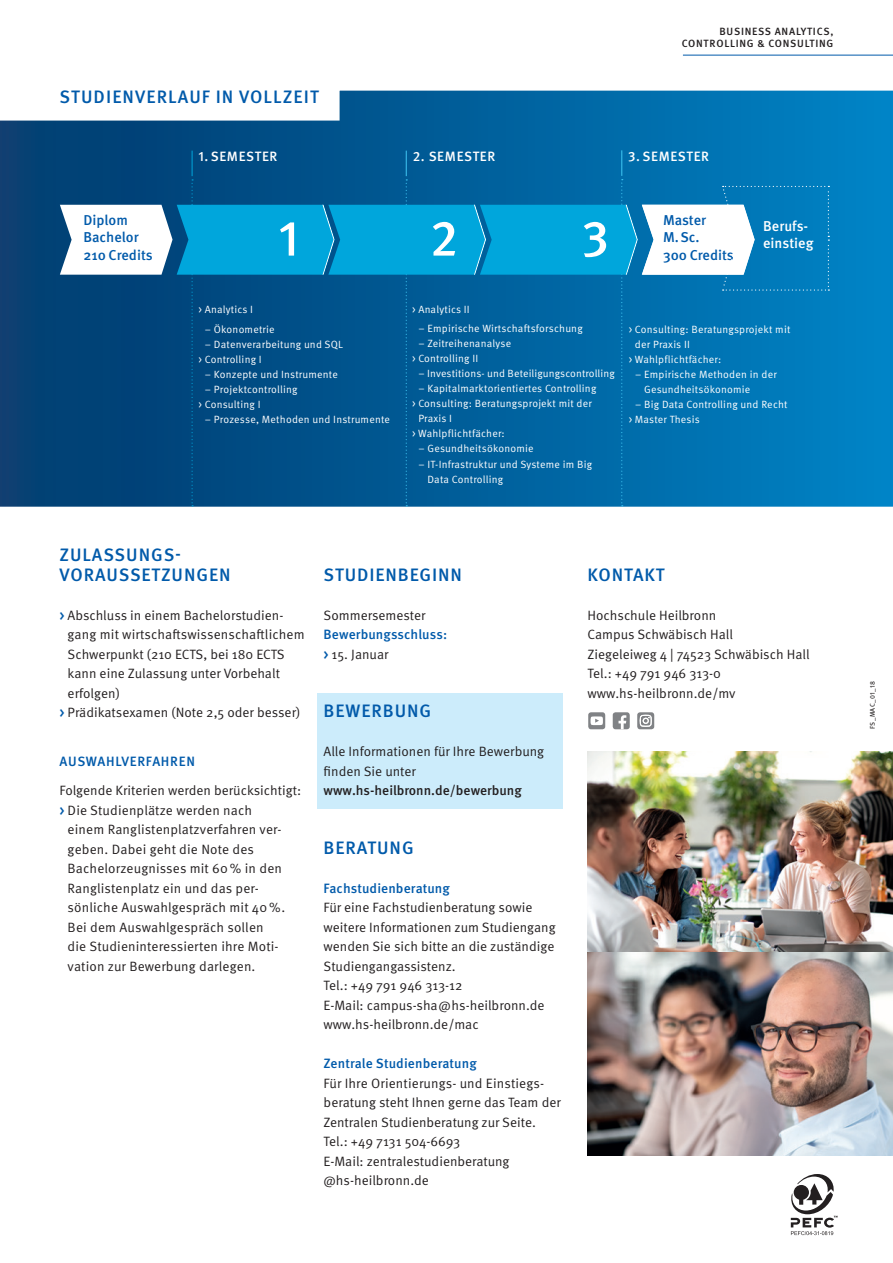
<style>
.page{position:relative;width:893px;height:1263px;background:#fff}
.page>*{position:absolute;margin:0;border:0;box-sizing:border-box;transform-origin:0 0}
.t1{font:500 50.1px "Meta OT";color:#fff}
.t2{font:500 18px/19.5px "Meta OT";letter-spacing:.05em;color:#015aaa}
.t3{font:500 14.25px/17.4px "Meta OT";color:#015aaa}
.t4{font:500 14.25px "Meta OT";color:#fff}
.t5{font:13.5px/19.5px "Meta OT Norm";color:#231f20}
.t6{font:500 13.5px "Meta OT";letter-spacing:.01em;color:#015aaa}
.t7{font:500 13.5px "Meta OT";letter-spacing:.05em;color:#fff}
.t8{font:500 13.5px "Meta OT";color:#231f20}
.t9{font:500 13.5px "Meta OT";letter-spacing:.05em;color:#015aaa}
.t10{font:10.5px/15px "Meta OT Norm";letter-spacing:.02em;color:#fff}
.t11{font:500 10.5px/12px "Meta OT";letter-spacing:.07em;color:#231f20;text-align:right}
.t12{font:6.75px "Meta OT";letter-spacing:.06em;color:#231f20}
.s1{font-family:"Meta OT";font-weight:500;color:#015aaa}
</style>
<div class="page">
<img style="left:587px;top:752px;width:306px;height:403px">
<svg style="left:791px;top:1174px;width:46px;height:61px"></svg>
<div style="left:317px;top:693px;width:245px;height:115px;background:#ccecfb"></div>
<hr style="left:683px;top:55px;width:210px;height:1px;background:#015aaa">
<svg style="left:0;top:91px;width:893px;height:415px;background:#1c72a8"></svg>
<div style="left:588px;top:712px;width:17px;height:17px;background:#808285;border-radius:3px"></div>
<svg style="left:590px;top:716px;width:13px;height:9px"></svg>
<div style="left:613px;top:712px;width:17px;height:17px;background:#808285;border-radius:3px"></div>
<svg style="left:618px;top:715px;width:8px;height:14px"></svg>
<svg style="left:637px;top:712px;width:17px;height:17px"></svg>
<svg style="left:640px;top:715px;width:12px;height:12px"></svg>
<svg style="left:60px;top:150px;width:769px;height:356px;background:#0d6ea5"></svg>
<h2 class="t2" style="left:60px;top:88px;width:261px">STUDIENVERLAUF IN VOLLZEIT</h2>
<p class="t11" style="left:682px;top:26px;width:153px">BUSINESS ANALYTICS,<br>CONTROLLING &amp; CONSULTING</p>
<p class="t3" style="left:83px;top:211px;width:71px">Diplom<br>Bachelor<br>210 Credits</p>
<p class="t7" style="left:198px;top:148px;width:80px">1. SEMESTER</p>
<p class="t7" style="left:413px;top:148px;width:84px">2. SEMESTER</p>
<p class="t7" style="left:628px;top:147px;width:82px">3. SEMESTER</p>
<h1 class="t1" style="left:278px;top:207px;width:22px">1</h1>
<h1 class="t1" style="left:430px;top:207px;width:30px">2</h1>
<h1 class="t1" style="left:582px;top:207px;width:29px">3</h1>
<p class="t3" style="left:663px;top:211px;width:45px">Master<br>M.Sc.</p>
<p class="t3" style="left:663px;top:246px;width:72px">300 Credits</p>
<p class="t4" style="left:763px;top:217px;width:45px">Berufs-</p>
<p class="t4" style="left:763px;top:234px;width:52px">einstieg</p>
<p class="t10" style="left:198px;top:302px;width:56px">&gt; Analytics I</p>
<p class="t10" style="left:205px;top:322px;width:71px">– Ökonometrie</p>
<p class="t10" style="left:198px;top:337px;width:146px;text-indent:6px">– Datenverarbeitung und SQL &gt; Controlling I</p>
<p class="t10" style="left:205px;top:367px;width:135px">– Konzepte und Instrumente</p>
<p class="t10" style="left:198px;top:382px;width:101px;text-indent:6px">– Projektcontrolling &gt; Consulting I</p>
<p class="t10" style="left:205px;top:412px;width:187px">– Prozesse, Methoden und Instrumente</p>
<p class="t10" style="left:412px;top:302px;width:59px">&gt; Analytics II</p>
<p class="t10" style="left:418px;top:321px;width:166px">– Empirische Wirtschaftsforschung</p>
<p class="t10" style="left:412px;top:336px;width:101px;text-indent:6px">– Zeitreihenanalyse &gt; Controlling II</p>
<p class="t10" style="left:418px;top:366px;width:198px">– Investitions- und Beteiligungscontrolling</p>
<p class="t10" style="left:418px;top:381px;width:179px">– Kapitalmarktorientiertes Controlling</p>
<p class="t10" style="left:412px;top:396px;width:181px">&gt; Consulting: Beratungsprojekt mit der</p>
<p class="t10" style="left:418px;top:411px;width:35px">Praxis I</p>
<p class="t10" style="left:412px;top:426px;width:94px">&gt; Wahlpflichtfächer:</p>
<p class="t10" style="left:418px;top:441px;width:117px">– Gesundheitsökonomie</p>
<p class="t10" style="left:427px;top:456px;width:166px;text-indent:-9px">– IT-Infrastruktur und Systeme im Big<br>Data Controlling</p>
<p class="t10" style="left:629px;top:322px;width:163px">&gt; Consulting: Beratungsprojekt mit</p>
<p class="t10" style="left:635px;top:337px;width:56px">der Praxis II</p>
<p class="t10" style="left:629px;top:352px;width:94px">&gt; Wahlpflichtfächer:</p>
<p class="t10" style="left:644px;top:367px;width:134px;text-indent:-9px">– Empirische Methoden in der<br>Gesundheitsökonomie</p>
<p class="t10" style="left:629px;top:397px;width:160px;text-indent:6px">– Big Data Controlling und Recht &gt; Master Thesis</p>
<h2 class="t2" style="left:60px;top:545px;width:172px">ZULASSUNGS-<br>VORAUSSETZUNGEN</h2>
<p class="t5" style="left:60px;top:605px;width:225px"><span class="s1">&gt;</span> Abschluss in einem Bachelorstudien-</p>
<p class="t5" style="left:68px;top:625px;width:239px">gang mit wirtschaftswissenschaftlichem</p>
<p class="t5" style="left:68px;top:644px;width:219px">Schwerpunkt (210 ECTS, bei 180 ECTS</p>
<p class="t5" style="left:68px;top:664px;width:214px">kann eine Zulassung unter Vorbehalt</p>
<p class="t5" style="left:68px;top:683px;width:54px">erfolgen)</p>
<p class="t5" style="left:60px;top:703px;width:242px"><span class="s1">&gt;</span> Prädikatsexamen (Note 2,5 oder besser)</p>
<p class="t9" style="left:60px;top:753px;width:137px">AUSWAHLVERFAHREN</p>
<p class="t5" style="left:60px;top:781px;width:243px">Folgende Kriterien werden berücksichtigt: <span class="s1">&gt;</span> Die Studienplätze werden nach</p>
<p class="t5" style="left:68px;top:820px;width:219px">einem Ranglistenplatzverfahren ver&shy;geben. Dabei geht die Note des Bachelorzeugnisses mit 60 % in den Ranglistenplatz ein und das per&shy;sönliche Auswahlgespräch mit 40 %.<br>Bei dem Auswahlgespräch sollen die Studieninteressierten ihre Moti&shy;vation zur Bewerbung darlegen.</p>
<h2 class="t2" style="left:324px;top:565px;width:140px">STUDIENBEGINN</h2>
<p class="t5" style="left:324px;top:605px;width:104px">Sommersemester</p>
<p class="t6" style="left:324px;top:626px;width:125px">Bewerbungsschluss:</p>
<p class="t5" style="left:324px;top:644px;width:67px"><span class="s1">&gt;</span> 15. Januar</p>
<h2 class="t2" style="left:324px;top:701px;width:109px">BEWERBUNG</h2>
<p class="t5" style="left:324px;top:742px;width:222px">Alle Informationen für Ihre Bewerbung finden Sie unter</p>
<p class="t8" style="left:324px;top:782px;width:200px">www.hs-heilbronn.de/bewerbung</p>
<h2 class="t2" style="left:324px;top:838px;width:92px">BERATUNG</h2>
<p class="t6" style="left:324px;top:879px;width:128px">Fachstudienberatung</p>
<p class="t5" style="left:324px;top:898px;width:234px">Für eine Fachstudienberatung sowie weitere Informationen zum Studiengang wenden Sie sich bitte an die zuständige<br>Studiengangassistenz.<br>Tel.: +49 791 946 313-12<br>E-Mail: campus-sha@hs-heilbronn.de www.hs-heilbronn.de/mac</p>
<p class="t6" style="left:324px;top:1055px;width:155px">Zentrale Studienberatung</p>
<p class="t5" style="left:324px;top:1073px;width:239px">Für Ihre Orientierungs- und Einstiegs&shy;beratung steht Ihnen gerne das Team der<br>Zentralen Studienberatung zur Seite.<br>Tel.: +49 7131 504-6693<br>E-Mail: zentralestudienberatung @hs-heilbronn.de</p>
<h2 class="t2" style="left:588px;top:565px;width:78px">KONTAKT</h2>
<p class="t5" style="left:587px;top:605px;width:224px">Hochschule Heilbronn<br>Campus Schwäbisch Hall<br>Ziegeleiweg 4 | 74523 Schwäbisch Hall<br>Tel.: +49 791 946 313-0 www.hs-heilbronn.de/mv</p>
<p class="t12" style="left:868px;top:729px;width:50px;rotate:-90deg">FS_MAC_01_18</p>
</div>
